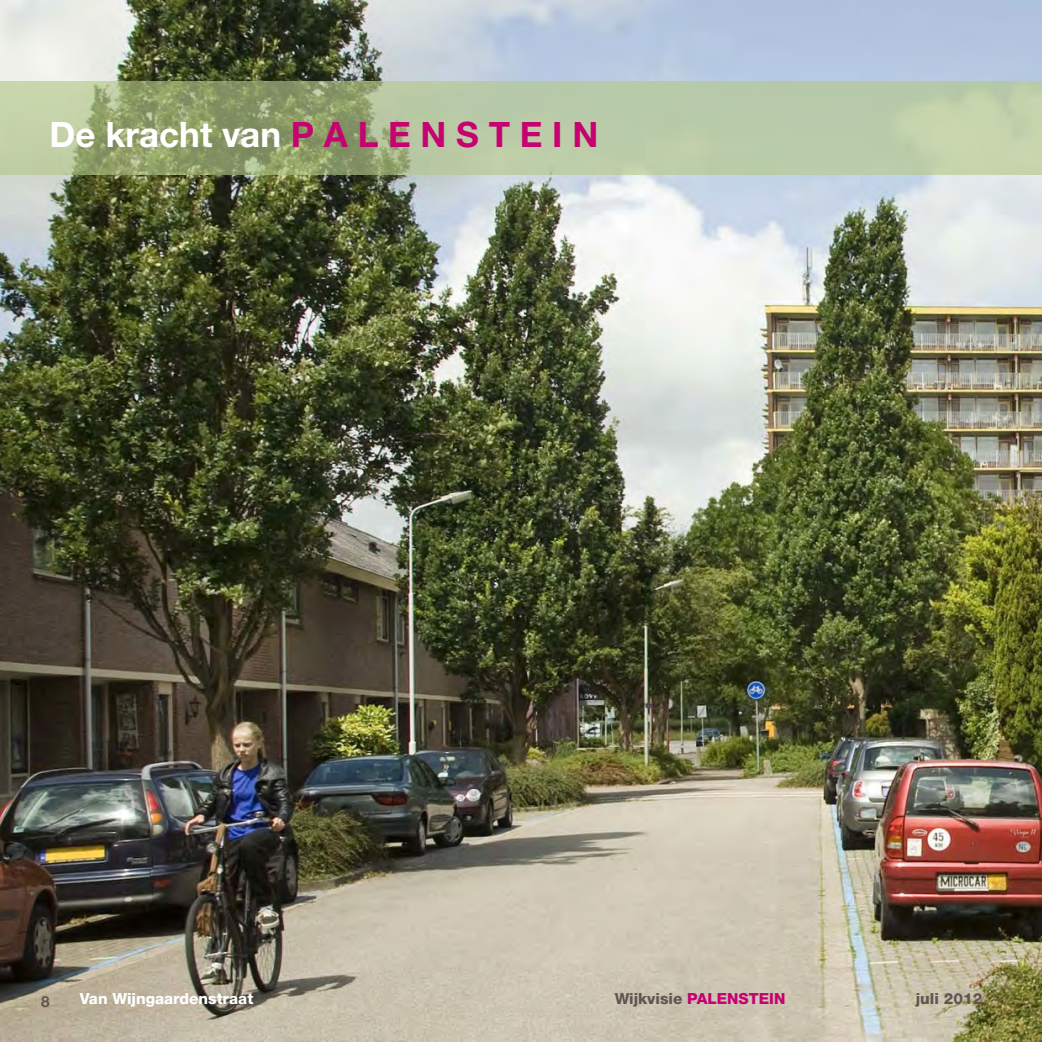
<style>
.page{position:relative;width:1042px;height:1042px;background:#fff}
.page>*{position:absolute;margin:0;border:0;box-sizing:border-box;transform-origin:0 0}
._1_Tussenkop_mag{font:700 35px "Helvetica Neue";color:#fff}
._1_Tussenkop_mag-2{font:800 15.4px "Helvetica Neue";color:#fff}
.t1{font:800 15.4px "Helvetica Neue";color:#c60170}
.t2{font:800 15.4px "Helvetica Neue";color:#625551}
.t3{font:700 15.4px "Helvetica Neue";color:#625551}
.s1{color:#c60170}
.s2{color:#625551}
</style>
<div class="page">
<img style="left:0;top:0;width:1042px;height:1042px">
<img style="left:0;top:82px;width:1042px;height:93px">
<p class="_1_Tussenkop_mag" style="left:50px;top:112px;width:550px">De kracht van <span class="s1">P A L E N S T E I N</span></p>
<p class="t3" style="left:41px;top:991px;width:10px">8</p>
<p class="_1_Tussenkop_mag-2" style="left:80px;top:989px;width:175px">Van Wijngaardenstraat</p>
<p class="t1" style="left:615px;top:989px;width:172px"><span class="s2">Wijkvisie</span> PALENSTEIN</p>
<p class="t2" style="left:916px;top:989px;width:68px">juli 2012</p>
</div>
